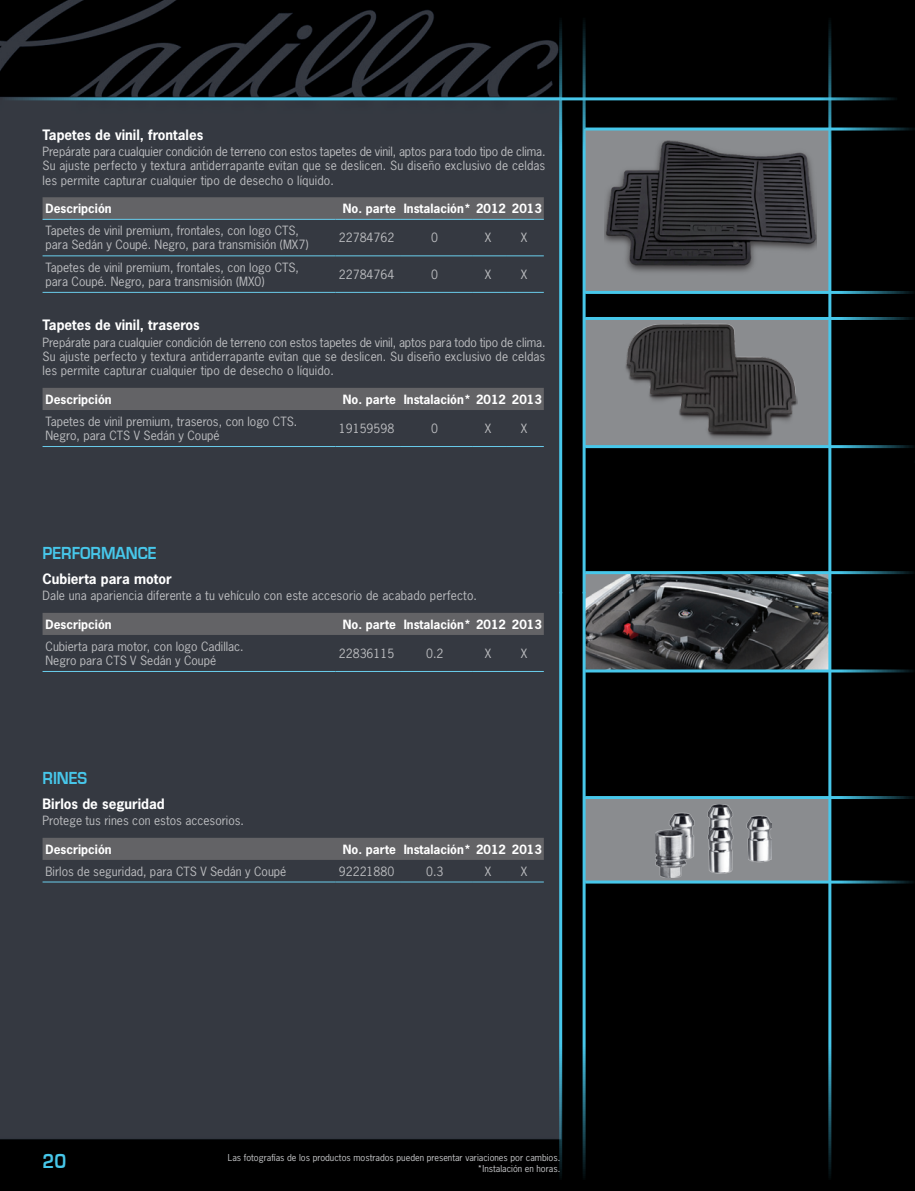
<style>
.page{position:relative;width:915px;height:1191px;background:#fff}
.page>*{position:absolute;margin:0;border:0;box-sizing:border-box;transform-origin:0 0}
.indice{font:700 21px "Eurostile";color:#47c7ea;scale:.9 1}
.rubro{font:700 18px "Eurostile";color:#47c7ea;scale:.9 1}
.accesorio{font:700 13.5px "News Gothic Std";color:#fff}
.cuerpo{font:12px/14.4px "News Gothic Std";letter-spacing:.01em;color:#bcbdc0;text-align:justify}
.cuerpo_tabla{font:12px/14.4px "News Gothic Std";color:#bcbdc0}
.titulo_tabla{font:700 12px "News Gothic Std";color:#fff}
.pie_derecha{font:9px "News Gothic Std";color:#c7c8ca}
</style>
<div class="page">
<img style="left:0;top:0;width:914px;height:1191px">
<div style="left:584px;top:797px;width:245px;height:85px;background:#8a8c8f"></div>
<img style="left:655px;top:805px;width:116px;height:72px">
<div style="left:584px;top:129px;width:245px;height:163px;background:#8a8c8f"></div>
<img style="left:604px;top:141px;width:211px;height:131px">
<div style="left:584px;top:318px;width:245px;height:128px;background:#8a8c8f"></div>
<img style="left:625px;top:323px;width:171px;height:117px">
<img style="left:585px;top:574px;width:243px;height:95px">
<svg style="left:43px;top:197px;width:500px;height:22px;background:#626366"></svg>
<hr style="left:43px;top:219px;width:292px;height:1px;background:#6aceed">
<hr style="left:43px;top:255px;width:292px;height:1px;background:#6aceed">
<hr style="left:43px;top:292px;width:292px;height:1px;background:#6aceed">
<hr style="left:335px;top:219px;width:65px;height:1px;background:#6aceed">
<hr style="left:335px;top:255px;width:65px;height:1px;background:#6aceed">
<hr style="left:335px;top:292px;width:65px;height:1px;background:#6aceed">
<hr style="left:400px;top:219px;width:72px;height:1px;background:#6aceed">
<hr style="left:400px;top:255px;width:72px;height:1px;background:#6aceed">
<hr style="left:400px;top:292px;width:72px;height:1px;background:#6aceed">
<hr style="left:472px;top:219px;width:35px;height:1px;background:#6aceed">
<hr style="left:472px;top:255px;width:35px;height:1px;background:#6aceed">
<hr style="left:472px;top:292px;width:35px;height:1px;background:#6aceed">
<hr style="left:507px;top:219px;width:36px;height:1px;background:#6aceed">
<hr style="left:507px;top:255px;width:36px;height:1px;background:#6aceed">
<hr style="left:507px;top:292px;width:36px;height:1px;background:#6aceed">
<div style="left:43px;top:388px;width:500px;height:22px;background:#636366"></div>
<hr style="left:43px;top:446px;width:292px;height:1px;background:#6aceed">
<hr style="left:335px;top:446px;width:65px;height:1px;background:#6aceed">
<hr style="left:400px;top:446px;width:72px;height:1px;background:#6aceed">
<hr style="left:472px;top:446px;width:35px;height:1px;background:#6aceed">
<hr style="left:507px;top:446px;width:36px;height:1px;background:#6aceed">
<div style="left:43px;top:613px;width:500px;height:22px;background:#636366"></div>
<hr style="left:43px;top:671px;width:292px;height:1px;background:#6aceed">
<hr style="left:335px;top:671px;width:65px;height:1px;background:#6aceed">
<hr style="left:400px;top:671px;width:72px;height:1px;background:#6aceed">
<hr style="left:472px;top:671px;width:35px;height:1px;background:#6aceed">
<hr style="left:507px;top:671px;width:36px;height:1px;background:#6aceed">
<div style="left:43px;top:837px;width:500px;height:23px;background:#636366"></div>
<hr style="left:43px;top:881px;width:292px;height:1px;background:#6aceed">
<hr style="left:335px;top:881px;width:65px;height:1px;background:#6aceed">
<hr style="left:400px;top:881px;width:72px;height:1px;background:#6aceed">
<hr style="left:472px;top:881px;width:35px;height:1px;background:#6aceed">
<hr style="left:507px;top:881px;width:36px;height:1px;background:#6aceed">
<hr style="left:2px;top:97px;width:558px;height:3px;background:#47c7ea">
<hr style="left:560px;top:97px;width:337px;height:3px;background:#47c7ea">
<hr style="left:559px;top:17px;width:3px;height:576px;background:#47c7ea">
<hr style="left:559px;top:592px;width:3px;height:588px;background:#47c7ea">
<hr style="left:582px;top:17px;width:3px;height:576px;background:#47c7ea">
<hr style="left:582px;top:592px;width:3px;height:588px;background:#47c7ea">
<hr style="left:828px;top:17px;width:3px;height:576px;background:#47c7ea">
<hr style="left:828px;top:592px;width:3px;height:588px;background:#47c7ea">
<hr style="left:585px;top:127px;width:329px;height:3px;background:#47c7ea">
<hr style="left:585px;top:317px;width:329px;height:3px;background:#47c7ea">
<hr style="left:585px;top:445px;width:329px;height:3px;background:#47c7ea">
<hr style="left:585px;top:571px;width:329px;height:3px;background:#47c7ea">
<hr style="left:585px;top:796px;width:329px;height:3px;background:#47c7ea">
<hr style="left:585px;top:880px;width:329px;height:3px;background:#47c7ea">
<hr style="left:585px;top:291px;width:329px;height:3px;background:#47c7ea">
<hr style="left:585px;top:669px;width:329px;height:3px;background:#47c7ea">
<p class="accesorio" style="left:43px;top:125px;width:162px">Tapetes de vinil, frontales</p>
<p class="cuerpo" style="left:43px;top:144px;width:504px">Prepárate para cualquier condición de terreno con estos tapetes de vinil, aptos para todo tipo de clima.<br>Su ajuste perfecto y textura antiderrapante evitan que se deslicen. Su diseño exclusivo de celdas les permite capturar cualquier tipo de desecho o líquido.</p>
<p class="titulo_tabla" style="left:45px;top:200px;width:68px">Descripción</p>
<p class="titulo_tabla" style="left:343px;top:200px;width:54px">No. parte</p>
<p class="titulo_tabla" style="left:403px;top:200px;width:104px">Instalación* 2012</p>
<p class="titulo_tabla" style="left:511px;top:200px;width:31px">2013</p>
<p class="cuerpo_tabla" style="left:45px;top:223px;width:255px">Tapetes de vinil premium, frontales, con logo CTS,</p>
<p class="cuerpo_tabla" style="left:45px;top:238px;width:264px">para Sedán y Coupé. Negro, para transmisión (MX7)</p>
<p class="cuerpo_tabla" style="left:339px;top:230px;width:57px">22784762</p>
<p class="cuerpo_tabla" style="left:431px;top:230px;width:8px">0</p>
<p class="cuerpo_tabla" style="left:485px;top:230px;width:8px">X</p>
<p class="cuerpo_tabla" style="left:520px;top:230px;width:8px">X</p>
<p class="cuerpo_tabla" style="left:45px;top:260px;width:255px">Tapetes de vinil premium, frontales, con logo CTS,</p>
<p class="cuerpo_tabla" style="left:45px;top:274px;width:220px">para Coupé. Negro, para transmisión (MX0)</p>
<p class="cuerpo_tabla" style="left:339px;top:267px;width:57px">22784764</p>
<p class="cuerpo_tabla" style="left:431px;top:267px;width:8px">0</p>
<p class="cuerpo_tabla" style="left:485px;top:267px;width:8px">X</p>
<p class="cuerpo_tabla" style="left:520px;top:267px;width:8px">X</p>
<p class="accesorio" style="left:43px;top:316px;width:159px">Tapetes de vinil, traseros</p>
<p class="cuerpo" style="left:43px;top:335px;width:504px">Prepárate para cualquier condición de terreno con estos tapetes de vinil, aptos para todo tipo de clima.<br>Su ajuste perfecto y textura antiderrapante evitan que se deslicen. Su diseño exclusivo de celdas les permite capturar cualquier tipo de desecho o líquido.</p>
<p class="titulo_tabla" style="left:45px;top:391px;width:68px">Descripción</p>
<p class="titulo_tabla" style="left:343px;top:391px;width:54px">No. parte</p>
<p class="titulo_tabla" style="left:403px;top:391px;width:104px">Instalación* 2012</p>
<p class="titulo_tabla" style="left:511px;top:391px;width:31px">2013</p>
<p class="cuerpo_tabla" style="left:45px;top:414px;width:253px">Tapetes de vinil premium, traseros, con logo CTS.<br>Negro, para CTS V Sedán y Coupé</p>
<p class="cuerpo_tabla" style="left:339px;top:421px;width:57px">19159598</p>
<p class="cuerpo_tabla" style="left:431px;top:421px;width:8px">0</p>
<p class="cuerpo_tabla" style="left:485px;top:421px;width:8px">X</p>
<p class="cuerpo_tabla" style="left:520px;top:421px;width:8px">X</p>
<p class="rubro" style="left:43px;top:543px;width:128px">PERFORMANCE</p>
<p class="accesorio" style="left:43px;top:570px;width:131px">Cubierta para motor</p>
<p class="cuerpo" style="left:43px;top:588px;width:436px">Dale una apariencia diferente a tu vehículo con este accesorio de acabado perfecto.</p>
<p class="titulo_tabla" style="left:45px;top:616px;width:68px">Descripción</p>
<p class="titulo_tabla" style="left:343px;top:616px;width:54px">No. parte</p>
<p class="titulo_tabla" style="left:403px;top:616px;width:104px">Instalación* 2012</p>
<p class="titulo_tabla" style="left:511px;top:616px;width:31px">2013</p>
<p class="cuerpo_tabla" style="left:45px;top:639px;width:200px">Cubierta para motor, con logo Cadillac.</p>
<p class="cuerpo_tabla" style="left:45px;top:653px;width:172px">Negro para CTS V Sedán y Coupé</p>
<p class="cuerpo_tabla" style="left:339px;top:646px;width:57px">22836115</p>
<p class="cuerpo_tabla" style="left:426px;top:646px;width:19px">0.2</p>
<p class="cuerpo_tabla" style="left:485px;top:646px;width:8px">X</p>
<p class="cuerpo_tabla" style="left:520px;top:646px;width:8px">X</p>
<p class="rubro" style="left:43px;top:768px;width:51px">RINES</p>
<p class="accesorio" style="left:43px;top:795px;width:124px">Birlos de seguridad</p>
<p class="cuerpo" style="left:43px;top:813px;width:203px">Protege tus rines con estos accesorios.</p>
<p class="titulo_tabla" style="left:45px;top:841px;width:68px">Descripción</p>
<p class="titulo_tabla" style="left:343px;top:841px;width:54px">No. parte</p>
<p class="titulo_tabla" style="left:403px;top:841px;width:104px">Instalación* 2012</p>
<p class="titulo_tabla" style="left:511px;top:841px;width:31px">2013</p>
<p class="cuerpo_tabla" style="left:45px;top:863px;width:242px">Birlos de seguridad, para CTS V Sedán y Coupé</p>
<p class="cuerpo_tabla" style="left:339px;top:863px;width:57px">92221880</p>
<p class="cuerpo_tabla" style="left:426px;top:863px;width:19px">0.3</p>
<p class="cuerpo_tabla" style="left:485px;top:863px;width:8px">X</p>
<p class="cuerpo_tabla" style="left:520px;top:863px;width:8px">X</p>
<p class="indice" style="left:43px;top:1149px;width:28px">20</p>
<p class="pie_derecha" style="left:228px;top:1151px;width:334px">Las fotografías de los productos mostrados pueden presentar variaciones por cambios.</p>
<p class="pie_derecha" style="left:477px;top:1162px;width:84px">*Instalación en horas.</p>
</div>
